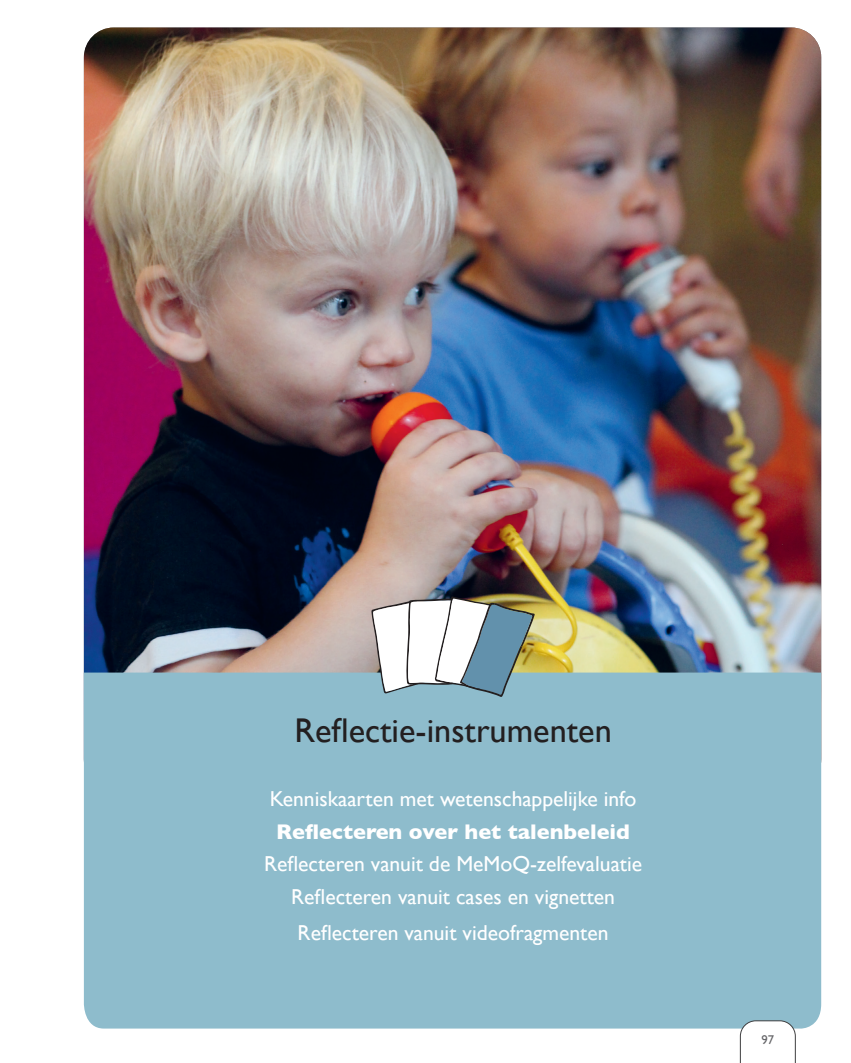
<style>
.page{position:relative;width:851px;height:1063px;background:#fff}
.page>*{position:absolute;margin:0;border:0;box-sizing:border-box;transform-origin:0 0}
.t1{font:34.35px "Gill Sans";color:#231f20}
.t2{font:21.6px/32.4px "Gill Sans";color:#fff;text-align:center}
.t3{font:700 21.6px "Gill Sans";color:#fff}
.t4{font:12.6px "Gill Sans";color:#636366}
</style>
<div class="page">
<img style="left:84px;top:28px;width:737px;height:645px">
<div style="left:84px;top:673px;width:737px;height:356px;background:#8ebccc"></div>
<svg style="left:371px;top:596px;width:163px;height:101px"></svg>
<svg style="left:740px;top:1021px;width:55px;height:42px"></svg>
<h1 class="t1" style="left:294px;top:710px;width:319px">Reflectie-instrumenten</h1>
<p class="t2" style="left:270px;top:783px;width:368px">Kenniskaarten met wetenschappelijke info</p>
<p class="t3" style="left:276px;top:814px;width:355px">Reflecteren over het talenbeleid</p>
<p class="t2" style="left:264px;top:848px;width:379px">Reflecteren vanuit de MeMoQ-zelfevaluatie<br>Reflecteren vanuit cases en vignetten</p>
<p class="t2" style="left:297px;top:916px;width:312px">Reflecteren vanuit videofragmenten</p>
<p class="t4" style="left:761px;top:1033px;width:14px">97</p>
</div>
